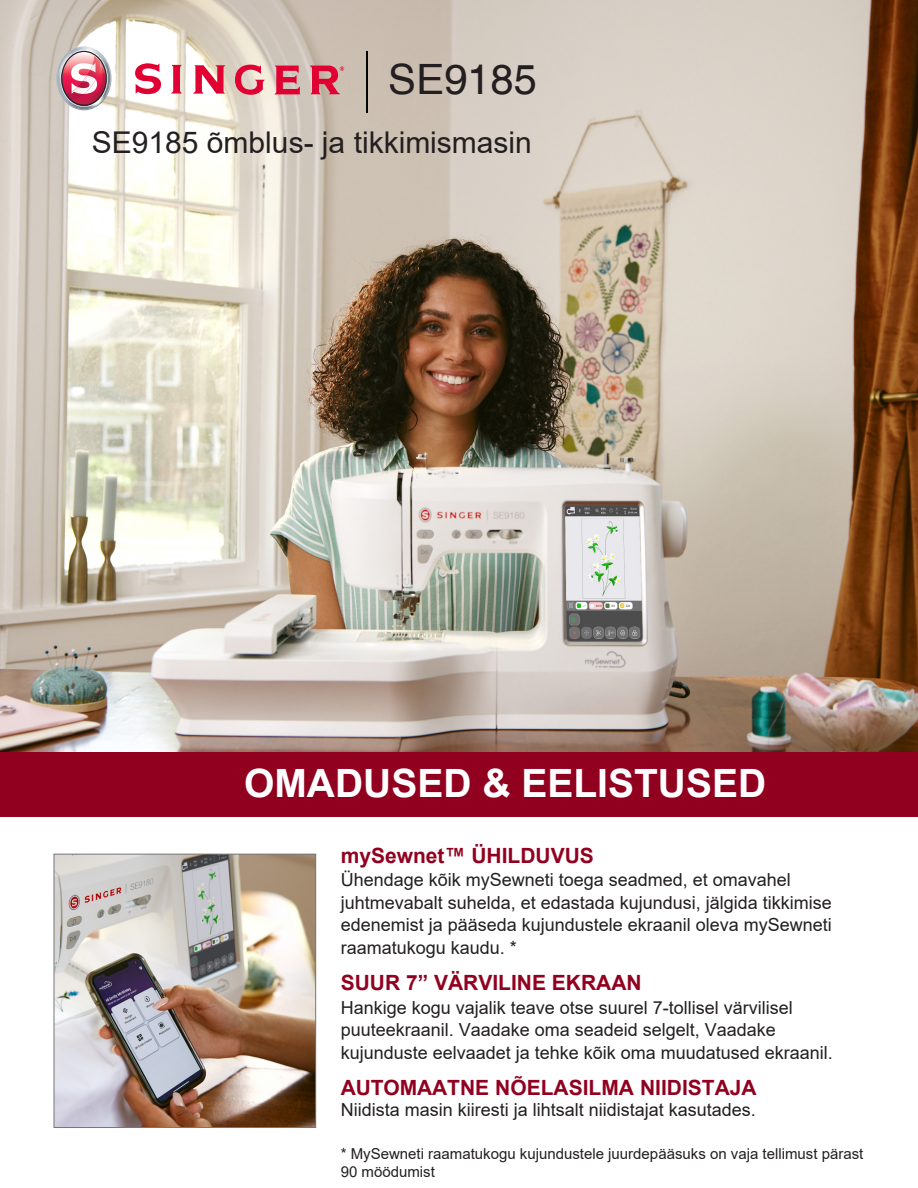
<style>
.page{position:relative;width:918px;height:1188px;background:#fff}
.page>*{position:absolute;margin:0;border:0;box-sizing:border-box;transform-origin:0 0}
.t1{font:41.85px "Helvetica";color:#231f20}
.Paragraph_Style_1{font:700 39px "Arial";color:#fff}
.Paragraph_Style_1-2{font:30px "Arial";color:#231f20}
.Paragraph_Style_1-3{font:700 21px "Arial";color:#920020}
.Paragraph_Style_1-4{font:18px/22.5px "Arial";color:#231f20}
.Paragraph_Style_1-5{font:15px/18px "Arial";color:#231f20}
</style>
<div class="page">
<img style="left:0;top:0;width:918px;height:752px">
<div style="left:0;top:752px;width:918px;height:64px;background:#920020"></div>
<svg style="left:135px;top:63px;width:26px;height:31px"></svg>
<svg style="left:171px;top:65px;width:11px;height:28px"></svg>
<svg style="left:193px;top:65px;width:32px;height:29px"></svg>
<svg style="left:235px;top:65px;width:30px;height:30px"></svg>
<svg style="left:274px;top:66px;width:26px;height:28px"></svg>
<svg style="left:310px;top:66px;width:34px;height:28px"></svg>
<svg style="left:56px;top:46px;width:55px;height:64px"></svg>
<hr style="left:366px;top:52px;width:1px;height:61px;background:#040503">
<img style="left:56px;top:856px;width:258px;height:270px">
<div style="left:54px;top:854px;width:262px;height:274px;border:1px solid #77777a"></div>
<p class="t1" style="left:388px;top:55px;width:150px">SE9185</p>
<p class="Paragraph_Style_1-2" style="left:92px;top:122px;width:442px">SE9185 õmblus- ja tikkimismasin</p>
<p class="Paragraph_Style_1" style="left:244px;top:756px;width:524px">OMADUSED &amp; EELISTUSED</p>
<p class="Paragraph_Style_1-3" style="left:341px;top:840px;width:255px">mySewnet™ ÜHILDUVUS</p>
<p class="Paragraph_Style_1-4" style="left:341px;top:869px;width:493px">Ühendage kõik mySewneti toega seadmed, et omavahel juhtmevabalt suhelda, et edastada kujundusi, jälgida tikkimise edenemist ja pääseda kujundustele ekraanil oleva mySewneti raamatukogu kaudu. *</p>
<p class="Paragraph_Style_1-3" style="left:341px;top:968px;width:303px">SUUR 7” VÄRVILINE EKRAAN</p>
<p class="Paragraph_Style_1-4" style="left:341px;top:996px;width:494px">Hankige kogu vajalik teave otse suurel 7-tollisel värvilisel puuteekraanil. Vaadake oma seadeid selgelt, Vaadake kujunduste eelvaadet ja tehke kõik oma muudatused ekraanil.</p>
<p class="Paragraph_Style_1-3" style="left:341px;top:1073px;width:418px">AUTOMAATNE NÕELASILMA NIIDISTAJA</p>
<p class="Paragraph_Style_1-4" style="left:341px;top:1098px;width:417px">Niidista masin kiiresti ja lihtsalt niidistajat kasutades.</p>
<p class="Paragraph_Style_1-5" style="left:341px;top:1145px;width:524px">* MySewneti raamatukogu kujundustele juurdepääsuks on vaja tellimust pärast<br>90 möödumist</p>
</div>
